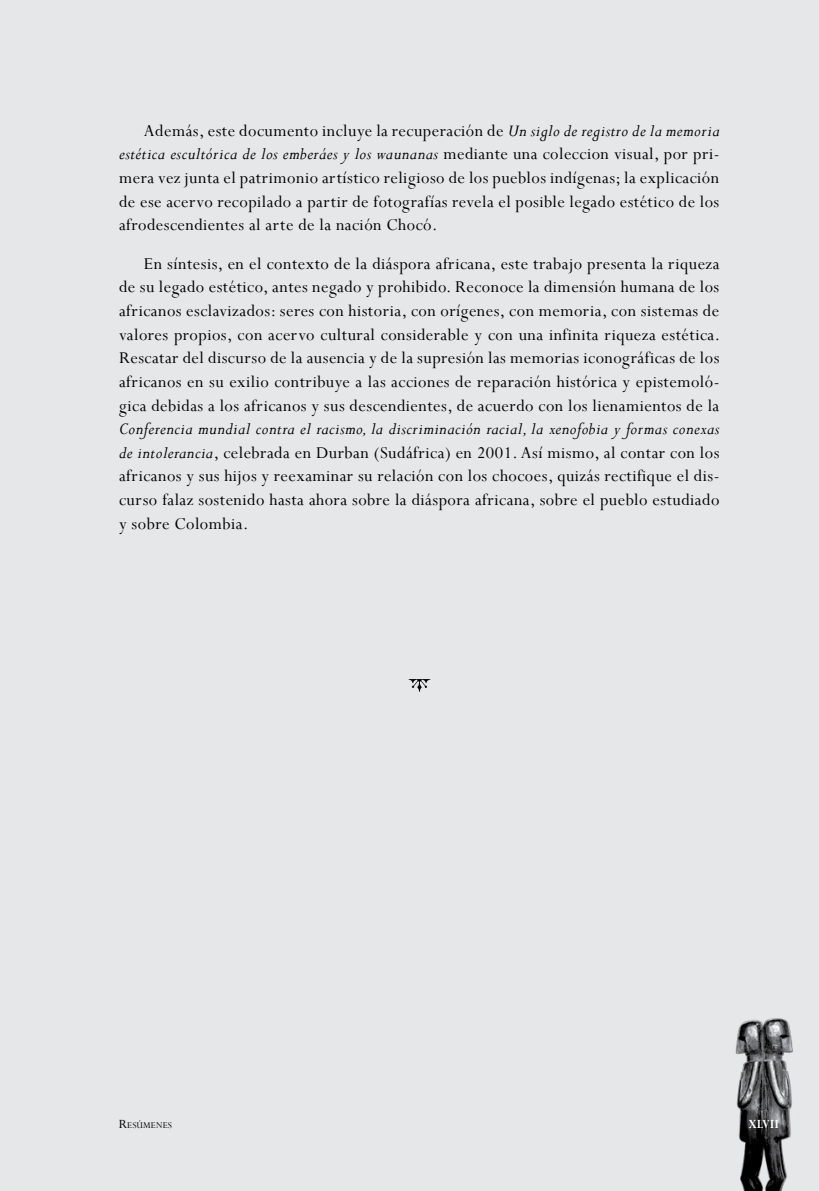
<style>
.page{position:relative;width:819px;height:1191px;background:#fff}
.page>*{position:absolute;margin:0;border:0;box-sizing:border-box;transform-origin:0 0}
.t1{font:18.38px/23.6px "Perpetua";letter-spacing:.025em;color:#000;text-align:justify}
.t2{font:700 14px "Perpetua";color:#fff;scale:.9 1}
.t3{font:9.8px "Perpetua";letter-spacing:.015em;color:#000}
.s1{font-style:italic}
.s2{font-size:14px}
</style>
<div class="page">
<div style="left:1px;top:0;width:818px;height:1191px;background:#e6e7e8"></div>
<hr style="left:0;top:0;width:1px;height:1191px;background:#e6e7e8">
<img style="left:735px;top:1018px;width:58px;height:173px">
<svg style="left:408px;top:679px;width:22px;height:12px"></svg>
<p class="t1" style="left:119px;top:118px;width:602px;text-indent:25px">Además, este documento incluye la recuperación de <span class="s1">Un siglo de registro de la memoria estética escultórica de los emberáes y los waunanas</span> mediante una coleccion visual, por pri&shy;mera vez junta el patrimonio artístico religioso de los pueblos indígenas; la explicación de ese acervo recopilado a partir de fotografías revela el posible legado estético de los afrodescendientes al arte de la nación Chocó.</p>
<p class="t1" style="left:119px;top:251px;width:602px;text-indent:25px">En síntesis, en el contexto de la diáspora africana, este trabajo presenta la riqueza de su legado estético, antes negado y prohibido. Reconoce la dimensión humana de los africanos esclavizados: seres con historia, con orígenes, con memoria, con sistemas de valores propios, con acervo cultural considerable y con una infinita riqueza estética.<br>Rescatar del discurso de la ausencia y de la supresión las memorias iconográficas de los africanos en su exilio contribuye a las acciones de reparación histórica y epistemoló&shy;gica debidas a los africanos y sus descendientes, de acuerdo con los lienamientos de la</p>
<p class="t1" style="left:119px;top:417px;width:602px"><span class="s1">Conferencia mundial contra el racismo, la discriminación racial, la xenofobia y formas conexas de intolerancia</span>, celebrada en Durban (Sudáfrica) en 2001. Así mismo, al contar con los africanos y sus hijos y reexaminar su relación con los chocoes, quizás rectifique el dis&shy;curso falaz sostenido hasta ahora sobre la diáspora africana, sobre el pueblo estudiado y sobre Colombia.</p>
<p class="t3" style="left:119px;top:1119px;width:55px"><span class="s2">R</span>esúmenes</p>
<p class="t2" style="left:748px;top:1115px;width:35px">XLVII</p>
</div>
